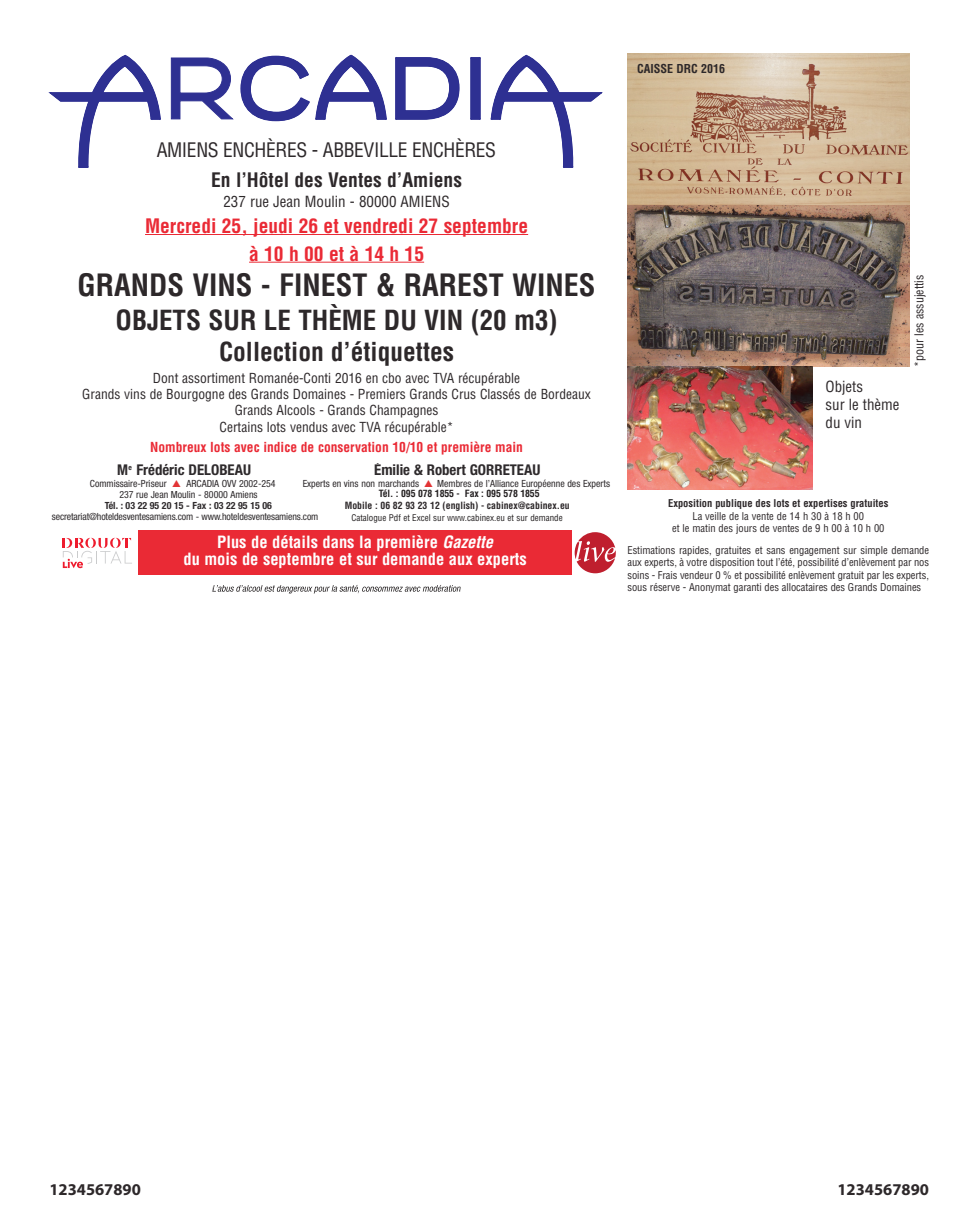
<style>
.page{position:relative;width:978px;height:1221px;background:#fff}
.page>*{position:absolute;margin:0;border:0;box-sizing:border-box;transform-origin:0 0}
.t1{font:700 condensed 30px "Helvetica LT Std";color:#2d282a}
.t2{font:700 condensed 27px "Helvetica LT Std";color:#2d282a}
.t3{font:700 condensed 25.5px "Helvetica LT Std";color:#2d282a}
.t4{font:700 condensed 19.5px/27.6px "Helvetica LT Std";color:#ea2a35;text-align:center}
.t5{font:condensed 19.5px "Helvetica LT Std";letter-spacing:-.02em;color:#2d282a}
.t6{font:700 condensed 19.5px "Helvetica LT Std";color:#2d282a}
.t7{font:700 condensed 16.5px/16.5px "Helvetica LT Std";color:#fff;text-align:center}
.t8{font:700 16.5px "Myriad Pro";color:#2d282a}
.t9{font:condensed 15px/18px "Helvetica LT Std";color:#2d282a}
.t10{font:700 condensed 14.85px "Helvetica Neue LT Std";color:#2e2a2c}
.t11{font:condensed 13.5px/16.2px "Helvetica LT Std";color:#2d282a;text-align:center}
.t12{font:700 condensed 13.5px "Helvetica LT Std";color:#ea2a35}
.t13{font:condensed 12px "Helvetica LT Std";color:#2d282a}
.t14{font:700 condensed 12px "Helvetica LT Std";color:#2d282a}
.t15{font:condensed 10.5px/12.6px "Helvetica LT Std";letter-spacing:-.005em;color:#2d282a;text-align:center}
.t16{font:700 condensed 10.5px "Helvetica LT Std";color:#2d282a}
.t17{font:condensed 9.9px/11.6px "Helvetica Neue LT Std";color:#2e2a2c}
.t18{font:700 condensed 9.9px "Helvetica Neue LT Std";color:#2e2a2c}
.t19{font:700 condensed 9.75px "Helvetica LT Std";color:#2d282a}
.t20{font:700 condensed 9.75px "Helvetica LT Std";letter-spacing:-.01em;color:#231f20}
.t21{font:condensed 9px "Helvetica LT Std";color:#231f20}
.s1{font-style:italic}
</style>
<div class="page">
<div style="left:135px;top:530px;width:483px;height:45px;background:#ea2a35"></div>
<img style="left:212px;top:585px;width:249px;height:8px">
<img style="left:212px;top:585px;width:60px;height:6px">
<svg style="left:171px;top:57px;width:62px;height:62px"></svg>
<svg style="left:470px;top:57px;width:11px;height:63px"></svg>
<svg style="left:395px;top:57px;width:65px;height:63px"></svg>
<svg style="left:490px;top:55px;width:113px;height:113px"></svg>
<svg style="left:48px;top:54px;width:113px;height:114px"></svg>
<svg style="left:240px;top:54px;width:147px;height:67px"></svg>
<div style="left:56px;top:528px;width:82px;height:47px;background:#fff"></div>
<svg style="left:63px;top:538px;width:69px;height:30px"></svg>
<img style="left:627px;top:53px;width:283px;height:152px">
<div style="left:572px;top:529px;width:47px;height:47px;background:#fff"></div>
<svg style="left:575px;top:532px;width:41px;height:41px"></svg>
<svg style="left:627px;top:205px;width:283px;height:161px;background:#75655e"></svg>
<img style="left:627px;top:366px;width:186px;height:123px">
<hr style="left:145px;top:234px;width:383px;height:1px;background:#ea2a35">
<hr style="left:249px;top:262px;width:175px;height:1px;background:#ea2a35">
<p class="t14" style="left:637px;top:64px;width:89px">CAISSE DRC 2016</p>
<h3 class="t5" style="left:157px;top:143px;width:341px">AMIENS ENCHÈRES - ABBEVILLE ENCHÈRES</h3>
<h3 class="t6" style="left:211px;top:172px;width:252px">En l’Hôtel des Ventes d’Amiens</h3>
<h3 class="t9" style="left:223px;top:194px;width:228px">237 rue Jean Moulin - 80000 AMIENS</h3>
<h3 class="t4" style="left:145px;top:213px;width:385px">Mercredi 25, jeudi 26 et vendredi 27 septembre à 10 h 00 et à 14 h 15</h3>
<h1 class="t1" style="left:78px;top:273px;width:519px">GRANDS VINS - FINEST &amp; RAREST WINES</h1>
<h2 class="t2" style="left:116px;top:309px;width:443px">OBJETS SUR LE THÈME DU VIN (20 m3)</h2>
<h3 class="t3" style="left:219px;top:342px;width:237px">Collection d’étiquettes</h3>
<p class="t11" style="left:82px;top:371px;width:510px">Dont assortiment Romanée-Conti 2016 en cbo avec TVA récupérable<br>Grands vins de Bourgogne des Grands Domaines - Premiers Grands Crus Classés de Bordeaux Grands Alcools - Grands Champagnes<br>Certains lots vendus avec TVA récupérable*</p>
<p class="t12" style="left:150px;top:442px;width:374px">Nombreux lots avec indice de conservation 10/10 et première main</p>
<h3 class="t10" style="left:374px;top:461px;width:168px">Émilie &amp; Robert GORRETEAU</h3>
<p class="t17" style="left:303px;top:478px;width:118px">Experts en vins non marchands</p>
<p class="t17" style="left:437px;top:478px;width:174px">Membres de l’Alliance Européenne des Experts</p>
<p class="t18" style="left:379px;top:488px;width:158px">Tél. : 095 078 1855 - Fax : 095 578 1855</p>
<p class="t17" style="left:429px;top:500px;width:77px">cabinex@cabinex.eu</p>
<h3 class="t10" style="left:117px;top:461px;width:135px">M<sup>e</sup> Frédéric DELOBEAU</h3>
<p class="t17" style="left:90px;top:478px;width:78px">Commissaire-Priseur</p>
<p class="t17" style="left:119px;top:478px;width:158px;text-indent:67px">ARCADIA OVV 2002-254<br>237 rue Jean Moulin - 80000 Amiens</p>
<p class="t18" style="left:105px;top:500px;width:169px">Tél. : 03 22 95 20 15 - Fax : 03 22 95 15 06</p>
<p class="t17" style="left:52px;top:512px;width:268px">secretariat@hoteldesventesamiens.com - www.hoteldesventesamiens.com</p>
<p class="t20" style="left:379px;top:489px;width:162px">Tél. : 095 078 1855 - Fax : 095 578 1855</p>
<p class="t21" style="left:351px;top:514px;width:213px">Catalogue Pdf et Excel sur www.cabinex.eu et sur demande</p>
<p class="t19" style="left:345px;top:501px;width:227px">Mobile : 06 82 93 23 12 (english) - cabinex@cabinex.eu</p>
<h3 class="t7" style="left:183px;top:535px;width:345px">Plus de détails dans la première <span class="s1">Gazette<br></span>du mois de septembre et sur demande aux experts</h3>
<h3 class="t9" style="left:825px;top:378px;width:76px">Objets<br>sur le thème du vin</h3>
<p class="t13" style="left:914px;top:367px;width:94px;rotate:-90deg">*pour les assujettis</p>
<p class="t16" style="left:668px;top:499px;width:222px">Exposition publique des lots et expertises gratuites</p>
<p class="t15" style="left:672px;top:510px;width:214px">La veille de la vente de 14 h 30 à 18 h 00<br>et le matin des jours de ventes de 9 h 00 à 10 h 00</p>
<p class="t15" style="left:627px;top:544px;width:303px;text-align:justify">Estimations rapides, gratuites et sans engagement sur simple demande aux experts, à votre disposition tout l’été, possibilité d’enlèvement par nos soins - Frais vendeur 0 % et possibilité enlèvement gratuit par les experts, sous réserve - Anonymat garanti des allocataires des Grands Domaines</p>
<h3 class="t8" style="left:49px;top:1179px;width:93px">1234567890</h3>
<h3 class="t8" style="left:837px;top:1179px;width:93px">1234567890</h3>
</div>
